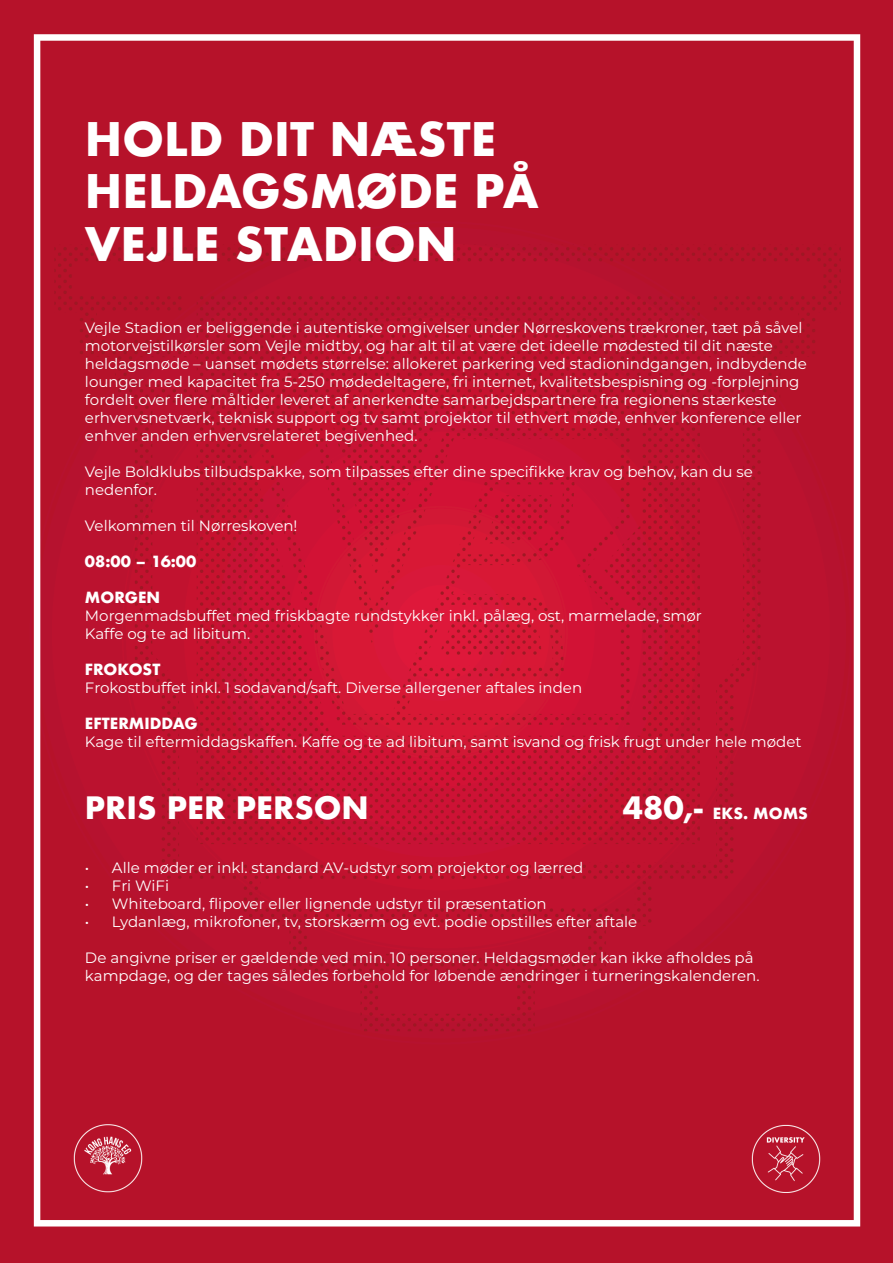
<style>
.page{position:relative;width:893px;height:1263px;background:#fff}
.page>*{position:absolute;margin:0;border:0;box-sizing:border-box;transform-origin:0 0}
.t1{font:700 45px/52.5px "Futura";color:#fff}
.t2{font:700 30px "Futura";color:#fff}
.t3{font:15px/18px "Montserrat";color:#fff}
.t4{font:700 15px "Futura";color:#fff}
.s1{font-size:30px}
</style>
<div class="page">
<img style="left:0;top:0;width:893px;height:1263px">
<p class="t1" style="left:85px;top:112px;width:455px">HOLD DIT NÆSTE<br>HELDAGSMØDE PÅ</p>
<p class="t1" style="left:85px;top:217px;width:373px">VEJLE STADION</p>
<p class="t3" style="left:85px;top:318px;width:723px">Vejle Stadion er beliggende i autentiske omgivelser under Nørreskovens trækroner, tæt på såvel motorvejstilkørsler som Vejle midtby, og har alt til at være det ideelle mødested til dit næste heldagsmøde – uanset mødets størrelse: allokeret parkering ved stadionindgangen, indbydende lounger med kapacitet fra 5-250 mødedeltagere, fri internet, kvalitetsbespisning og -forplejning fordelt over flere måltider leveret af anerkendte samarbejdspartnere fra regionens stærkeste erhvervsnetværk, teknisk support og tv samt projektor til ethvert møde, enhver konference eller enhver anden erhvervsrelateret begivenhed.</p>
<p class="t3" style="left:85px;top:462px;width:669px">Vejle Boldklubs tilbudspakke, som tilpasses efter dine specifikke krav og behov, kan du se nedenfor.</p>
<p class="t3" style="left:85px;top:516px;width:214px">Velkommen til Nørreskoven!</p>
<p class="t4" style="left:85px;top:550px;width:113px">08:00 – 16:00</p>
<p class="t4" style="left:85px;top:586px;width:77px">MORGEN</p>
<p class="t3" style="left:85px;top:606px;width:618px">Morgenmadsbuffet med friskbagte rundstykker inkl. pålæg, ost, marmelade, smør</p>
<p class="t3" style="left:85px;top:624px;width:167px">Kaffe og te ad libitum.</p>
<p class="t4" style="left:85px;top:658px;width:77px">FROKOST</p>
<p class="t3" style="left:85px;top:678px;width:499px">Frokostbuffet inkl. 1 sodavand/saft. Diverse allergener aftales inden</p>
<p class="t4" style="left:85px;top:712px;width:114px">EFTERMIDDAG</p>
<p class="t3" style="left:85px;top:732px;width:718px">Kage til eftermiddagskaffen. Kaffe og te ad libitum, samt isvand og frisk frugt under hele mødet</p>
<p class="t2" style="left:85px;top:786px;width:285px">PRIS PER PERSON</p>
<p class="t4" style="left:623px;top:802px;width:187px"><span class="s1">480,-</span> EKS. MOMS</p>
<p class="t3" style="left:85px;top:858px;width:500px">• Alle møder er inkl. standard AV-udstyr som projektor og lærred</p>
<p class="t3" style="left:85px;top:876px;width:86px">• Fri WiFi</p>
<p class="t3" style="left:85px;top:894px;width:463px">• Whiteboard, flipover eller lignende udstyr til præsentation</p>
<p class="t3" style="left:85px;top:912px;width:554px">• Lydanlæg, mikrofoner, tv, storskærm og evt. podie opstilles efter aftale</p>
<p class="t3" style="left:85px;top:948px;width:676px">De angivne priser er gældende ved min. 10 personer. Heldagsmøder kan ikke afholdes på kampdage, og der tages således forbehold for løbende ændringer i turneringskalenderen.</p>
</div>
